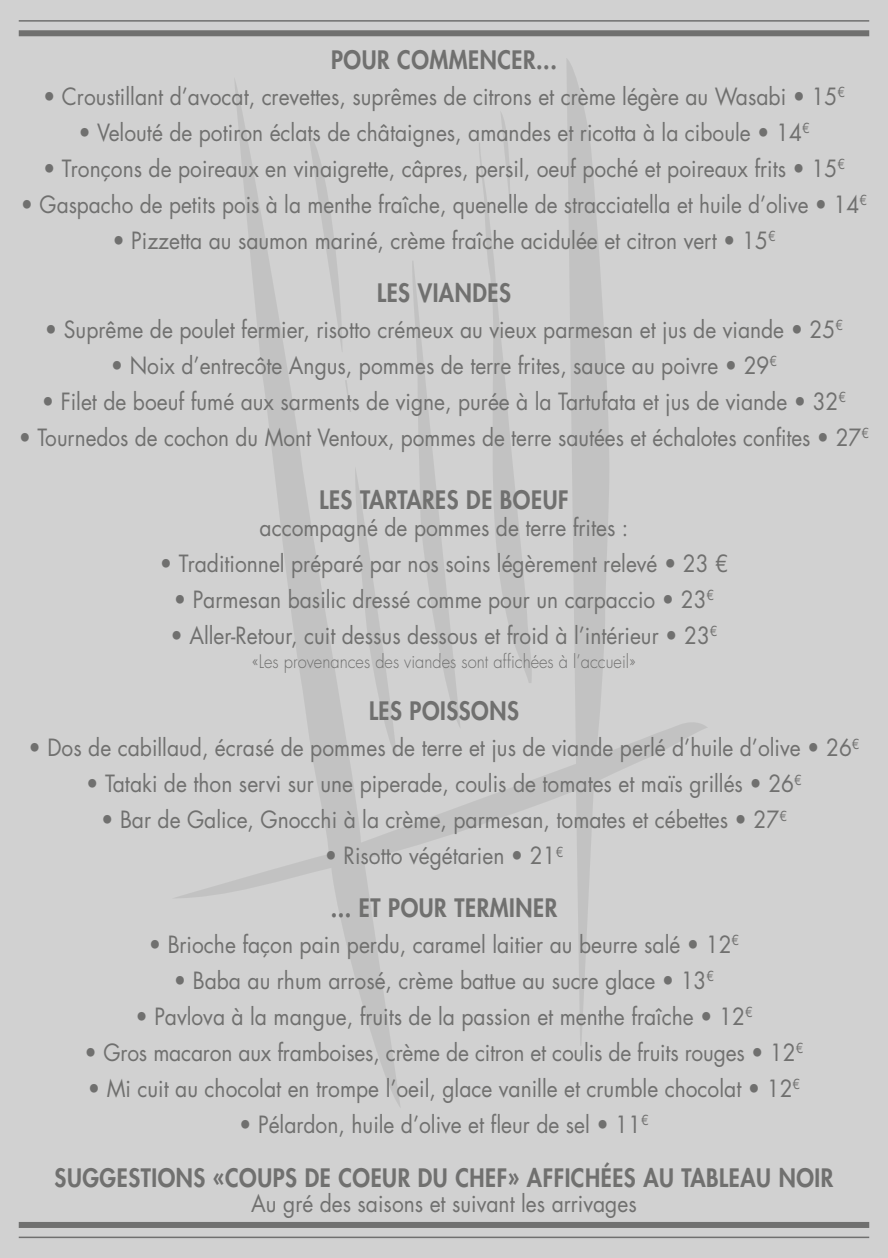
<style>
.page{position:relative;width:888px;height:1258px;background:#d1d1d1}
.page>*{position:absolute;margin:0;border:0;box-sizing:border-box;transform-origin:0 0}
.t1{font:800 24.75px "Futura Std";letter-spacing:.025em;color:#70706f;scale:.91 1}
.t2{font:23.1px "Futura Std";color:#70706f;scale:.91 1}
.t3{font:23.1px "Futura Std";color:#70706f;scale:.9 1}
.t4{font:300 18.15px "Futura Std";color:#70706f;scale:.91 1}
</style>
<div class="page">
<svg style="left:176px;top:59px;width:531px;height:1047px"></svg>
<hr style="left:19px;top:20px;width:850px;height:2px;background:#70706f">
<div style="left:19px;top:30px;width:850px;height:6px;background:#70706f"></div>
<hr style="left:19px;top:1236px;width:850px;height:2px;background:#70706f">
<div style="left:19px;top:1222px;width:850px;height:6px;background:#70706f"></div>
<p class="t1" style="left:331px;top:44px;width:250px">POUR COMMENCER...</p>
<p class="t2" style="left:43px;top:82px;width:883px">• Croustillant d’avocat, crevettes, suprêmes de citrons et crème légère au Wasabi • 15<sup>€</sup></p>
<p class="t2" style="left:78px;top:118px;width:805px">• Velouté de potiron éclats de châtaignes, amandes et ricotta à la ciboule • 14<sup>€</sup></p>
<p class="t2" style="left:43px;top:154px;width:883px">• Tronçons de poireaux en vinaigrette, câpres, persil, oeuf poché et poireaux frits • 15<sup>€</sup></p>
<p class="t3" style="left:21px;top:190px;width:942px">• Gaspacho de petits pois à la menthe fraîche, quenelle de stracciatella et huile d’olive • 14<sup>€</sup></p>
<p class="t2" style="left:112px;top:226px;width:730px">• Pizzetta au saumon mariné, crème fraîche acidulée et citron vert • 15<sup>€</sup></p>
<p class="t1" style="left:377px;top:277px;width:148px">LES VIANDES</p>
<p class="t2" style="left:45px;top:314px;width:878px">• Suprême de poulet fermier, risotto crémeux au vieux parmesan et jus de viande • 25<sup>€</sup></p>
<p class="t2" style="left:111px;top:350px;width:734px">• Noix d’entrecôte Angus, pommes de terre frites, sauce au poivre • 29<sup>€</sup></p>
<p class="t2" style="left:42px;top:386px;width:885px">• Filet de boeuf fumé aux sarments de vigne, purée à la Tartufata et jus de viande • 32<sup>€</sup></p>
<p class="t3" style="left:19px;top:422px;width:946px">• Tournedos de cochon du Mont Ventoux, pommes de terre sautées et échalotes confites • 27<sup>€</sup></p>
<p class="t1" style="left:319px;top:484px;width:275px">LES TARTARES DE BOEUF</p>
<p class="t2" style="left:260px;top:512px;width:407px">accompagné de pommes de terre frites :</p>
<p class="t2" style="left:160px;top:548px;width:626px">• Traditionnel préparé par nos soins légèrement relevé • 23 €</p>
<p class="t2" style="left:174px;top:584px;width:595px">• Parmesan basilic dressé comme pour un carpaccio • 23<sup>€</sup></p>
<p class="t2" style="left:170px;top:620px;width:603px">• Aller-Retour, cuit dessus dessous et froid à l’intérieur • 23<sup>€</sup></p>
<p class="t4" style="left:252px;top:650px;width:423px">«Les provenances des viandes sont affichées à l’accueil»</p>
<p class="t1" style="left:369px;top:695px;width:166px">LES POISSONS</p>
<p class="t2" style="left:28px;top:733px;width:915px">• Dos de cabillaud, écrasé de pommes de terre et jus de viande perlé d’huile d’olive • 26<sup>€</sup></p>
<p class="t2" style="left:86px;top:769px;width:788px">• Tataki de thon servi sur une piperade, coulis de tomates et maïs grillés • 26<sup>€</sup></p>
<p class="t2" style="left:101px;top:805px;width:755px">• Bar de Galice, Gnocchi à la crème, parmesan, tomates et cébettes • 27<sup>€</sup></p>
<p class="t2" style="left:325px;top:841px;width:264px">• Risotto végétarien • 21<sup>€</sup></p>
<p class="t1" style="left:331px;top:892px;width:250px">... ET POUR TERMINER</p>
<p class="t2" style="left:149px;top:929px;width:650px">• Brioche façon pain perdu, caramel laitier au beurre salé • 12<sup>€</sup></p>
<p class="t2" style="left:174px;top:965px;width:595px">• Baba au rhum arrosé, crème battue au sucre glace • 13<sup>€</sup></p>
<p class="t2" style="left:135px;top:1001px;width:680px">• Pavlova à la mangue, fruits de la passion et menthe fraîche • 12<sup>€</sup></p>
<p class="t2" style="left:85px;top:1037px;width:791px">• Gros macaron aux framboises, crème de citron et coulis de fruits rouges • 12<sup>€</sup></p>
<p class="t2" style="left:88px;top:1073px;width:784px">• Mi cuit au chocolat en trompe l’oeil, glace vanille et crumble chocolat • 12<sup>€</sup></p>
<p class="t2" style="left:239px;top:1109px;width:451px">• Pélardon, huile d’olive et fleur de sel • 11<sup>€</sup></p>
<p class="t1" style="left:55px;top:1162px;width:857px">SUGGESTIONS «COUPS DE COEUR DU CHEF» AFFICHÉES AU TABLEAU NOIR</p>
<p class="t2" style="left:251px;top:1189px;width:425px">Au gré des saisons et suivant les arrivages</p>
</div>
